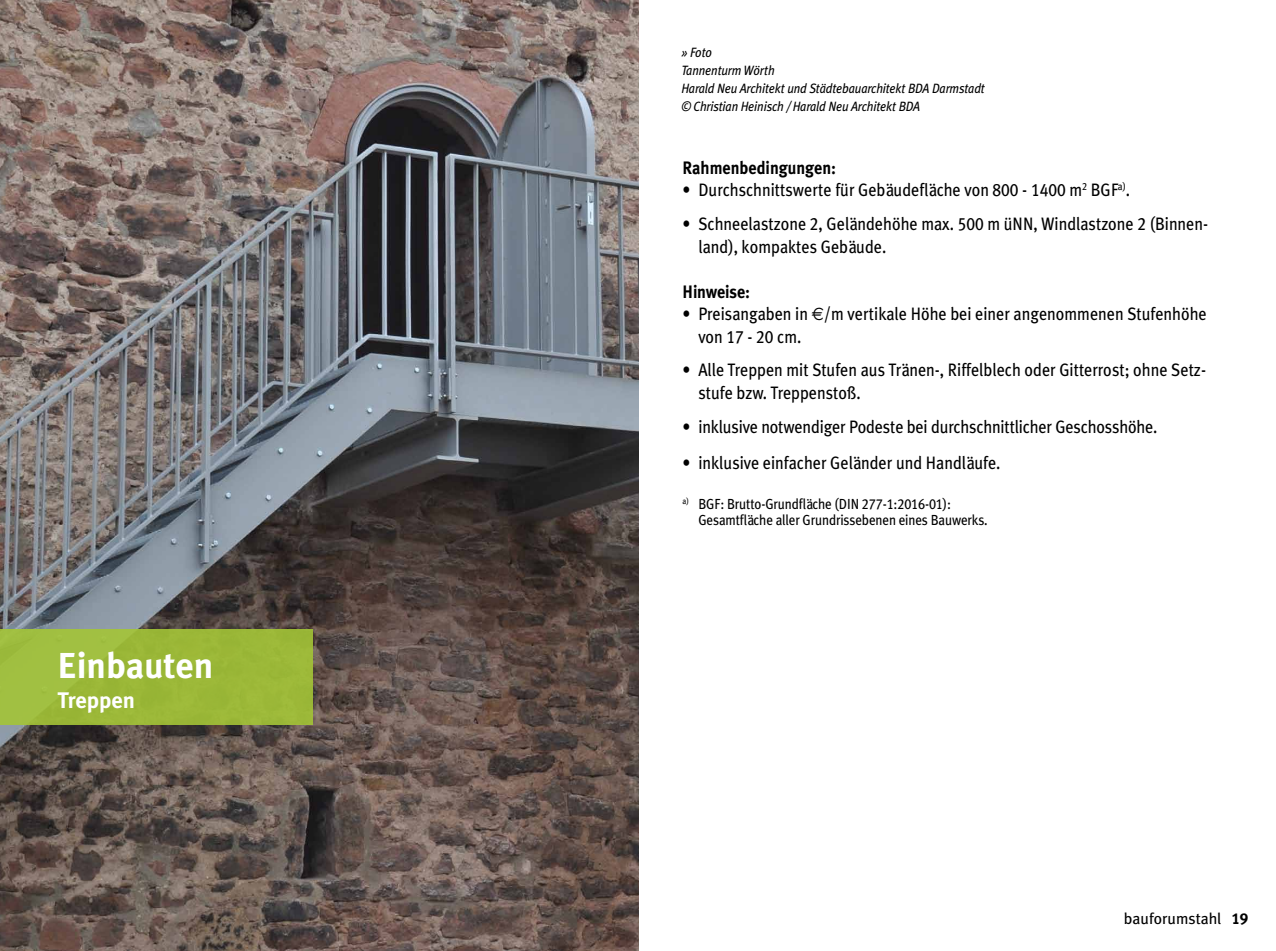
<style>
.page{position:relative;width:1276px;height:951px;background:#fff}
.page>*{position:absolute;margin:0;border:0;box-sizing:border-box;transform-origin:0 0}
.t1{font:700 36px "Meta Plus";color:#fff}
.t2{font:700 22.5px "Meta Plus";color:#fff}
.t3{font:18px/22.5px "Meta Plus";color:#000;scale:.9 1}
.t4{font:700 18px "Meta Plus";color:#000;scale:.9 1}
.t5{font:15.75px "Meta Plus";color:#000}
.t6{font:14.62px/15.8px "Meta Plus";letter-spacing:-.01em;color:#000;scale:.9 1}
.t7{font:italic 13.5px/18px "Meta Plus";letter-spacing:-.01em;color:#000;scale:.9 1}
.s1{font-family:"Meta Plus Book Caps"}
.s2{font-family:"Euro Sans"}
.s3{font-family:"Meta Plus Bold Caps"}
</style>
<div class="page">
<img style="left:0;top:0;width:638px;height:950px">
<div style="left:0;top:628px;width:313px;height:96px;background:#9cb938"></div>
<h1 class="t1" style="left:57px;top:645px;width:157px">Einbauten</h1>
<p class="t2" style="left:57px;top:686px;width:79px">Treppen</p>
<p class="t7" style="left:681px;top:43px;width:339px">» Foto<br>Tannenturm Wörth<br>Harald Neu Architekt und Städtebauarchitekt BDA Darmstadt © Christian Heinisch / Harald Neu Architekt BDA</p>
<p class="t4" style="left:682px;top:157px;width:172px">Rahmenbedingungen:</p>
<p class="t3" style="left:682px;top:178px;width:499px">• Durchschnittswerte für Gebäudefläche von <span class="s1">800</span> - <span class="s1">1400</span> m<sup>2</sup> BGF<sup>a)</sup>.</p>
<p class="t3" style="left:698px;top:212px;width:568px;text-indent:-16px">• Schneelastzone <span class="s1">2</span>, Geländehöhe max. <span class="s1">500</span> m üNN, Windlastzone <span class="s1">2</span> (Binnen&shy;land), kompaktes Gebäude.</p>
<p class="t4" style="left:682px;top:281px;width:76px">Hinweise:</p>
<p class="t3" style="left:698px;top:302px;width:566px;text-indent:-16px">• Preisangaben in <span class="s2">€</span>/m vertikale Höhe bei einer angenommenen Stufenhöhe von <span class="s1">17</span> - <span class="s1">20</span> cm.</p>
<p class="t3" style="left:698px;top:358px;width:565px;text-indent:-16px">• Alle Treppen mit Stufen aus Tränen-, Riffelblech oder Gitterrost; ohne Setz&shy;stufe bzw. Treppenstoß.</p>
<p class="t3" style="left:682px;top:415px;width:529px">• inklusive notwendiger Podeste bei durchschnittlicher Geschosshöhe.</p>
<p class="t3" style="left:682px;top:451px;width:355px">• inklusive einfacher Geländer und Handläufe.</p>
<p class="t6" style="left:698px;top:496px;width:323px;text-indent:-16px"><sup>a)</sup> BGF: Brutto-Grundfläche (DIN <span class="s1">277-1:2016-01</span>):<br>Gesamtfläche aller Grundrissebenen eines Bauwerks.</p>
<p class="t5" style="left:1124px;top:908px;width:126px">bauforumstahl <span class="s3">19</span></p>
</div>
